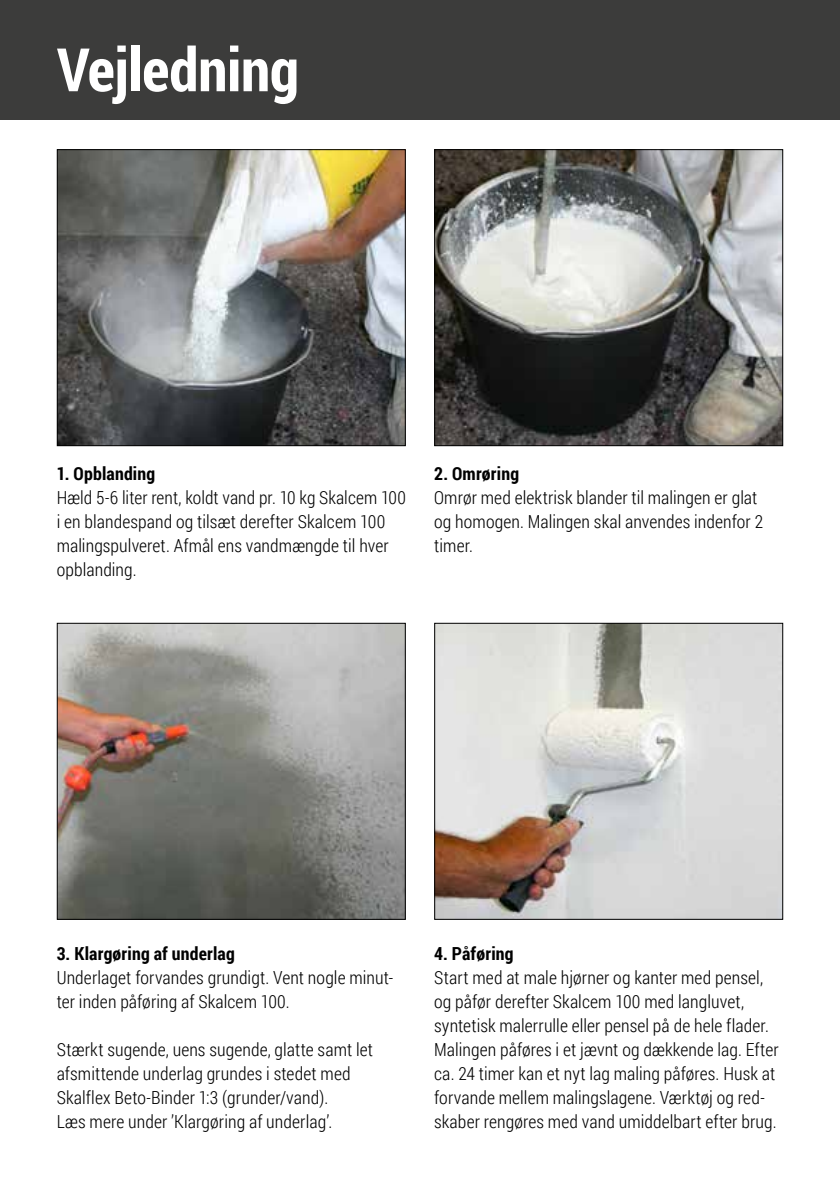
<style>
.page{position:relative;width:840px;height:1191px;background:#fff}
.page>*{position:absolute;margin:0;border:0;box-sizing:border-box;transform-origin:0 0}
.t1{font:700 60px "Roboto Condensed";letter-spacing:-.01em;color:#fff}
.t2{font:300 18px/24px "Roboto Condensed";letter-spacing:.005em;color:#000}
.t3{font:700 18px "Roboto Condensed";letter-spacing:.01em;color:#000}
</style>
<div class="page">
<div style="left:0;top:0;width:839px;height:119px;background:#3c3c3b"></div>
<img style="left:59px;top:151px;width:344px;height:293px">
<div style="left:57px;top:149px;width:348px;height:297px;border:1px solid #000"></div>
<img style="left:59px;top:625px;width:344px;height:292px">
<div style="left:57px;top:623px;width:348px;height:296px;border:1px solid #000"></div>
<img style="left:436px;top:151px;width:344px;height:293px">
<div style="left:434px;top:149px;width:348px;height:297px;border:1px solid #000"></div>
<img style="left:436px;top:625px;width:344px;height:292px">
<div style="left:434px;top:623px;width:348px;height:296px;border:1px solid #000"></div>
<h1 class="t1" style="left:57px;top:28px;width:244px">Vejledning</h1>
<p class="t3" style="left:57px;top:461px;width:100px">1. Opblanding</p>
<p class="t2" style="left:57px;top:485px;width:350px">Hæld 5-6 liter rent, koldt vand pr. 10 kg Skalcem 100 i en blandespand og tilsæt derefter Skalcem 100 malingspulveret. Afmål ens vandmængde til hver opblanding.</p>
<p class="t3" style="left:434px;top:461px;width:86px">2. Omrøring</p>
<p class="t2" style="left:434px;top:485px;width:330px">Omrør med elektrisk blander til malingen er glat og homogen. Malingen skal anvendes indenfor 2 timer.</p>
<p class="t3" style="left:57px;top:941px;width:179px">3. Klargøring af underlag</p>
<p class="t2" style="left:57px;top:965px;width:338px">Underlaget forvandes grundigt. Vent nogle minut&shy;ter inden påføring af Skalcem 100.</p>
<p class="t2" style="left:57px;top:1037px;width:318px">Stærkt sugende, uens sugende, glatte samt let afsmittende underlag grundes i stedet med Skalflex Beto-Binder 1:3 (grunder/vand).<br>Læs mere under ’Klargøring af underlag’.</p>
<p class="t3" style="left:434px;top:941px;width:81px">4. Påføring</p>
<p class="t2" style="left:434px;top:965px;width:346px">Start med at male hjørner og kanter med pensel, og påfør derefter Skalcem 100 med langluvet, syntetisk malerrulle eller pensel på de hele flader.<br>Malingen påføres i et jævnt og dækkende lag. Efter ca. 24 timer kan et nyt lag maling påføres. Husk at forvande mellem malingslagene. Værktøj og red&shy;skaber rengøres med vand umiddelbart efter brug.</p>
</div>
